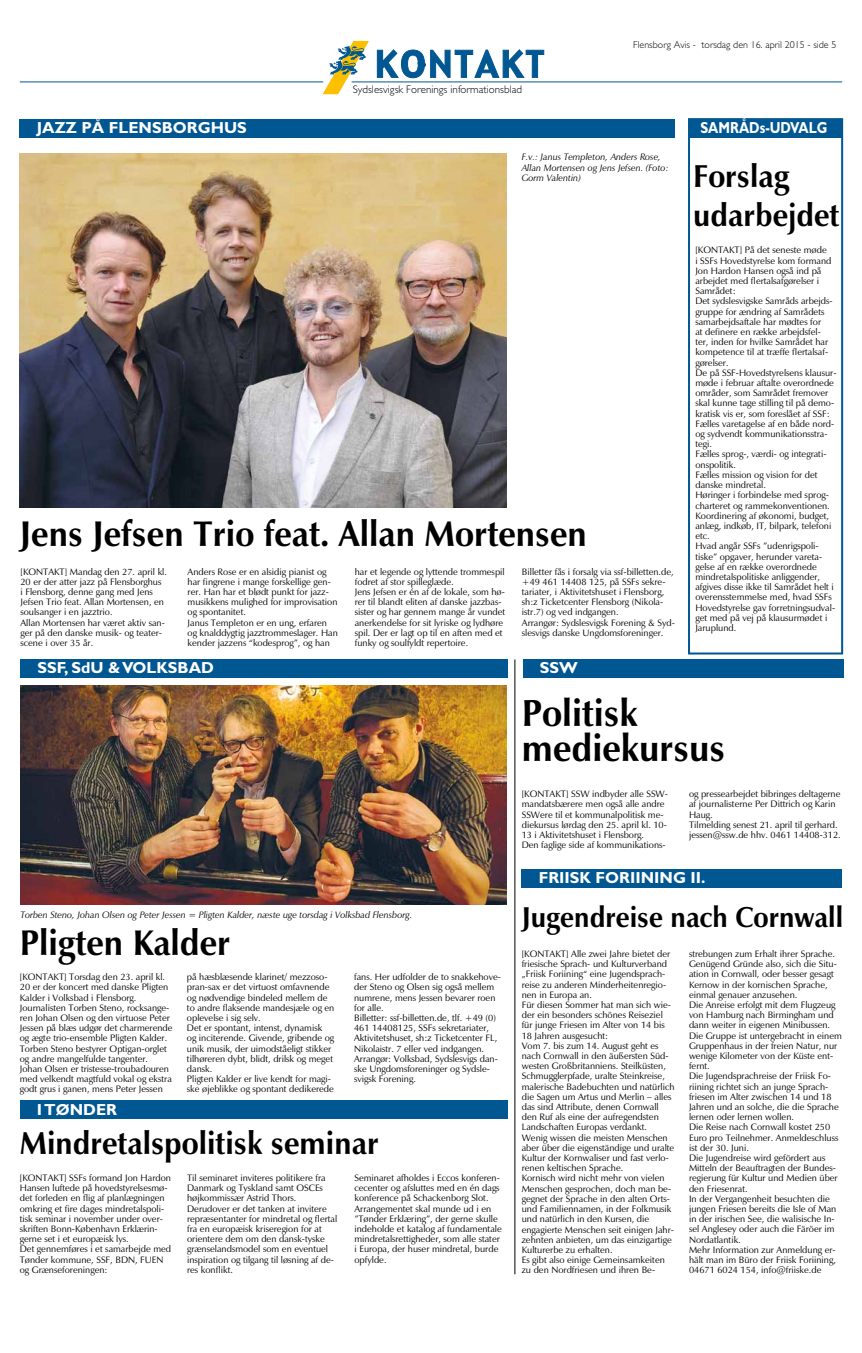
<style>
.page{position:relative;width:862px;height:1353px;background:#fff}
.page>*{position:absolute;margin:0;border:0;box-sizing:border-box;transform-origin:0 0}
.t1{font:700 38px/35px "Zapf Humanist 601 BT";color:#000;scale:.95 1}
.t2{font:700 36px "Zapf Humanist 601 BT";color:#000;scale:.95 1}
.t3{font:700 32px/39px "Zapf Humanist 601 BT";color:#000;scale:.95 1}
.t4{font:700 29px "Zapf Humanist 601 BT";color:#000;scale:.94 1}
.t5{font:700 16px "Gill Sans";color:#fff}
.t6{font:700 16px "Gill Sans";color:#fff;scale:.82 1}
.t7{font:300 11px "Gill Sans";color:#000}
.t8{font:300 10px "Gill Sans";color:#000}
.t9{font:9.4px/10.2px "Zapf Humanist 601 BT";color:#000}
.t10{font:italic 9.4px/10.2px "Zapf Humanist 601 BT";color:#000}
</style>
<div class="page">
<div style="left:688px;top:118px;width:155px;height:536px;border:2px solid #005792"></div>
<hr style="left:514px;top:659px;width:1px;height:614px;background:#000">
<div style="left:20px;top:119px;width:655px;height:18px;background:#005792"></div>
<div style="left:20px;top:659px;width:488px;height:18px;background:#005792"></div>
<div style="left:20px;top:1100px;width:487px;height:18px;background:#005792"></div>
<div style="left:689px;top:119px;width:153px;height:18px;background:#005792"></div>
<div style="left:523px;top:659px;width:320px;height:18px;background:#005792"></div>
<hr style="left:351px;top:82px;width:491px;height:1px;background:#005792">
<hr style="left:20px;top:82px;width:303px;height:1px;background:#005792">
<svg style="left:322px;top:41px;width:47px;height:53px"></svg>
<svg style="left:377px;top:49px;width:167px;height:29px"></svg>
<div style="left:522px;top:869px;width:320px;height:18px;background:#005792"></div>
<img style="left:20px;top:685px;width:487px;height:219px">
<img style="left:20px;top:153px;width:487px;height:354px">
<h3 class="t5" style="left:37px;top:118px;width:212px">JAZZ PÅ FLENSBORGHUS</h3>
<p class="t7" style="left:353px;top:83px;width:171px">Sydslesvigsk Forenings informationsblad</p>
<p class="t8" style="left:633px;top:39px;width:205px">Flensborg Avis - torsdag den 16. april 2015 - side 5</p>
<h3 class="t6" style="left:700px;top:118px;width:157px">SAMRÅDs-UDVALG</h3>
<p class="t10" style="left:522px;top:152px;width:148px">F.v.: Janus Templeton, Anders Rose,<br>Allan Mortensen og Jens Jefsen. (Foto:<br>Gorm Valentin)</p>
<h3 class="t3" style="left:693px;top:157px;width:155px">Forslag udarbejdet</h3>
<h2 class="t2" style="left:20px;top:511px;width:598px">Jens Jefsen Trio feat. Allan Mortensen</h2>
<p class="t9" style="left:20px;top:566px;width:148px">[KONTAKT] Mandag den 27. april kl.<br>20 er der atter jazz på Flensborghus<br>i Flensborg, denne gang med Jens<br>Jefsen Trio feat. Allan Mortensen, en soulsanger i en jazztrio.<br>Allan Mortensen har været aktiv san&shy;ger på den danske musik- og teater&shy;scene i over 35 år.</p>
<p class="t9" style="left:188px;top:566px;width:152px">Anders Rose er en alsidig pianist og har fingrene i mange forskellige gen&shy;rer. Han har et blødt punkt for jazz&shy;musikkens mulighed for improvisation og spontanitet.<br>Janus Templeton er en ung, erfaren og knalddygtig jazztrommeslager. Han kender jazzens “kodesprog”, og han</p>
<p class="t9" style="left:355px;top:566px;width:152px">har et legende og lyttende trommespil fodret af stor spilleglæde.<br>Jens Jefsen er én af de lokale, som hø&shy;rer til blandt eliten af danske jazzbas&shy;sister og har gennem mange år vundet anerkendelse for sit lyriske og lydhøre spil. Der er lagt op til en aften med et funky og soulfyldt repertoire.</p>
<p class="t9" style="left:522px;top:566px;width:154px">Billetter fås i forsalg via ssf-billetten.de, +49 461 14408 125, på SSFs sekre&shy;tariater, i Aktivitetshuset i Flensborg, sh:z Ticketcenter Flensborg (Nikola&shy;istr.7) og ved indgangen.<br>Arrangør: Sydslesvigsk Forening &amp; Syd&shy;slesvigs danske Ungdomsforeninger.</p>
<h3 class="t5" style="left:38px;top:658px;width:178px">SSF, SdU &amp; VOLKSBAD</h3>
<h3 class="t5" style="left:540px;top:658px;width:39px">SSW</h3>
<p class="t9" style="left:695px;top:245px;width:143px">[KONTAKT] På det seneste møde<br>i SSFs Hovedstyrelse kom formand<br>Jon Hardon Hansen også ind på arbejdet med flertalsafgørelser i<br>Samrådet:<br>Det sydslesvigske Samråds arbejds&shy;gruppe for ændring af Samrådets samarbejdsaftale har mødtes for<br>at definere en række arbejdsfel-<br>ter, inden for hvilke Samrådet har kompetence til at træffe flertalsaf&shy;gørelser.<br>De på SSF-Hovedstyrelsens klausur&shy;møde i februar aftalte overordnede områder, som Samrådet fremover skal kunne tage stilling til på demo&shy;kratisk vis er, som foreslået af SSF:<br>Fælles varetagelse af en både nord&shy;og sydvendt kommunikationsstra&shy;tegi.<br>Fælles sprog-, værdi- og integrati&shy;onspolitik.<br>Fælles mission og vision for det danske mindretal.<br>Høringer i forbindelse med sprog&shy;charteret og rammekonventionen.<br>Koordinering af økonomi, budget, anlæg, indkøb, IT, bilpark, telefoni etc.<br>Hvad angår SSFs ”udenrigspoli&shy;tiske” opgaver, herunder vareta&shy;gelse af en række overordnede mindretalspolitiske anliggender, afgives disse ikke til Samrådet helt i overensstemmelse med, hvad SSFs<br>Hovedstyrelse gav forretningsudval&shy;get med på vej på klausurmødet i<br>Jaruplund.</p>
<h1 class="t1" style="left:522px;top:695px;width:216px">Politisk mediekursus</h1>
<p class="t9" style="left:522px;top:788px;width:148px">[KONTAKT] SSW indbyder alle SSW&shy;mandatsbærere men også alle andre SSWere til et kommunalpolitisk me&shy;diekursus lørdag den 25. april kl. 10- 13 i Aktivitetshuset i Flensborg.<br>Den faglige side af kommunikations-</p>
<p class="t9" style="left:689px;top:788px;width:153px">og pressearbejdet bibringes deltagerne af journalisterne Per Dittrich og Karin Haug.<br>Tilmelding senest 21. april til gerhard. jessen@ssw.de hhv. 0461 14408-312.</p>
<p class="t10" style="left:20px;top:909px;width:393px">Torben Steno, Johan Olsen og Peter Jessen = Pligten Kalder, næste uge torsdag i Volksbad Flensborg.</p>
<h2 class="t2" style="left:20px;top:919px;width:223px">Pligten Kalder</h2>
<p class="t9" style="left:20px;top:971px;width:154px">[KONTAKT] Torsdag den 23. april kl.<br>20 er der koncert med danske Pligten Kalder i Volksbad i Flensborg.<br>Journalisten Torben Steno, rocksange&shy;ren Johan Olsen og den virtuose Peter Jessen på blæs udgør det charmerende og ægte trio-ensemble Pligten Kalder.<br>Torben Steno bestyrer Optigan-orglet og andre mangelfulde tangenter.<br>Johan Olsen er tristesse-troubadouren med velkendt magtfuld vokal og ekstra godt grus i ganen, mens Peter Jessen</p>
<p class="t9" style="left:187px;top:971px;width:149px">på hæsblæsende klarinet/ mezzoso&shy;pran-sax er det virtuost omfavnende og nødvendige bindeled mellem de to andre flaksende mandesjæle og en oplevelse i sig selv.<br>Det er spontant, intenst, dynamisk<br>og inciterende. Givende, gribende og unik musik, der uimodståeligt stikker tilhøreren dybt, blidt, drilsk og meget dansk.<br>Pligten Kalder er live kendt for magi&shy;ske øjeblikke og spontant dedikerede</p>
<p class="t9" style="left:354px;top:971px;width:148px">fans. Her udfolder de to snakkehove&shy;der Steno og Olsen sig også mellem numrene, mens Jessen bevarer roen for alle.<br>Billetter: ssf-billetten.de, tlf. +49 (0)<br>461 14408125, SSFs sekretariater,<br>Aktivitetshuset, sh:z Ticketcenter FL,<br>Nikolaistr. 7 eller ved indgangen.<br>Arrangør: Volksbad, Sydslesvigs dan&shy;ske Ungdomsforeninger og Sydsle&shy;svigsk Forening.</p>
<h3 class="t5" style="left:37px;top:1099px;width:82px">I TØNDER</h3>
<h3 class="t3" style="left:20px;top:1123px;width:379px">Mindretalspolitisk seminar</h3>
<p class="t9" style="left:20px;top:1172px;width:153px">[KONTAKT] SSFs formand Jon Hardon Hansen luftede på hovedstyrelsesmø&shy;det forleden en flig af planlægningen omkring et fire dages mindretalspoli&shy;tisk seminar i november under over&shy;skriften Bonn-København Erklærin&shy;gerne set i et europæisk lys.<br>Det gennemføres i et samarbejde med Tønder kommune, SSF, BDN, FUEN og Grænseforeningen:</p>
<p class="t9" style="left:187px;top:1172px;width:152px">Til seminaret inviteres politikere fra Danmark og Tyskland samt OSCEs højkommissær Astrid Thors.<br>Derudover er det tanken at invitere repræsentanter for mindretal og flertal fra en europæisk kriseregion for at orientere dem om den dansk-tyske grænselandsmodel som en eventuel inspiration og tilgang til løsning af de&shy;res konflikt.</p>
<p class="t9" style="left:354px;top:1172px;width:149px">Seminaret afholdes i Eccos konferen&shy;cecenter og afsluttes med en én dags konference på Schackenborg Slot.<br>Arrangementet skal munde ud i en ”Tønder Erklæring”, der gerne skulle indeholde et katalog af fundamentale mindretalsrettigheder, som alle stater i Europa, der huser mindretal, burde opfylde.</p>
<h3 class="t5" style="left:539px;top:868px;width:168px">FRIISK FORIINING II.</h3>
<h3 class="t4" style="left:522px;top:899px;width:343px">Jugendreise nach Cornwall</h3>
<p class="t9" style="left:522px;top:948px;width:154px">[KONTAKT] Alle zwei Jahre bietet der friesische Sprach- und Kulturverband „Friisk Foriining“ eine Jugendsprach&shy;reise zu anderen Minderheitenregio&shy;nen in Europa an.<br>Für diesen Sommer hat man sich wie&shy;der ein besonders schönes Reiseziel für junge Friesen im Alter von 14 bis 18 Jahren ausgesucht:<br>Vom 7. bis zum 14. August geht es nach Cornwall in den äußersten Süd&shy;westen Großbritanniens. Steilküsten, Schmugglerpfade, uralte Steinkreise, malerische Badebuchten und natürlich die Sagen um Artus und Merlin – alles das sind Attribute, denen Cornwall den Ruf als eine der aufregendsten Landschaften Europas verdankt.<br>Wenig wissen die meisten Menschen aber über die eigenständige und uralte Kultur der Kornwaliser und fast verlo&shy;renen keltischen Sprache.<br>Kornisch wird nicht mehr von vielen Menschen gesprochen, doch man be&shy;gegnet der Sprache in den alten Orts&shy;und Familiennamen, in der Folkmusik und natürlich in den Kursen, die engagierte Menschen seit einigen Jahr&shy;zehnten anbieten, um das einzigartige Kulturerbe zu erhalten.<br>Es gibt also einige Gemeinsamkeiten zu den Nordfriesen und ihren Be-</p>
<p class="t9" style="left:689px;top:948px;width:154px">strebungen zum Erhalt ihrer Sprache.<br>Genügend Gründe also, sich die Situ&shy;ation in Cornwall, oder besser gesagt<br>Kernow in der kornischen Sprache, einmal genauer anzusehen.<br>Die Anreise erfolgt mit dem Flugzeug von Hamburg nach Birmingham und dann weiter in eigenen Minibussen.<br>Die Gruppe ist untergebracht in einem<br>Gruppenhaus in der freien Natur, nur wenige Kilometer von der Küste ent&shy;fernt.<br>Die Jugendsprachreise der Friisk Fo&shy;riining richtet sich an junge Sprach&shy;friesen im Alter zwischen 14 und 18<br>Jahren und an solche, die die Sprache lernen oder lernen wollen.<br>Die Reise nach Cornwall kostet 250<br>Euro pro Teilnehmer. Anmeldeschluss ist der 30. Juni.<br>Die Jugendreise wird gefördert aus<br>Mitteln der Beauftragten der Bundes&shy;regierung für Kultur und Medien über den Friesenrat.<br>In der Vergangenheit besuchten die jungen Friesen bereits die Isle of Man in der irischen See, die walisische In&shy;sel Anglesey oder auch die Färöer im<br>Nordatlantik.<br>Mehr Information zur Anmeldung er&shy;hält man im Büro der Friisk Foriining,<br>04671 6024 154, info@friiske.de</p>
</div>
